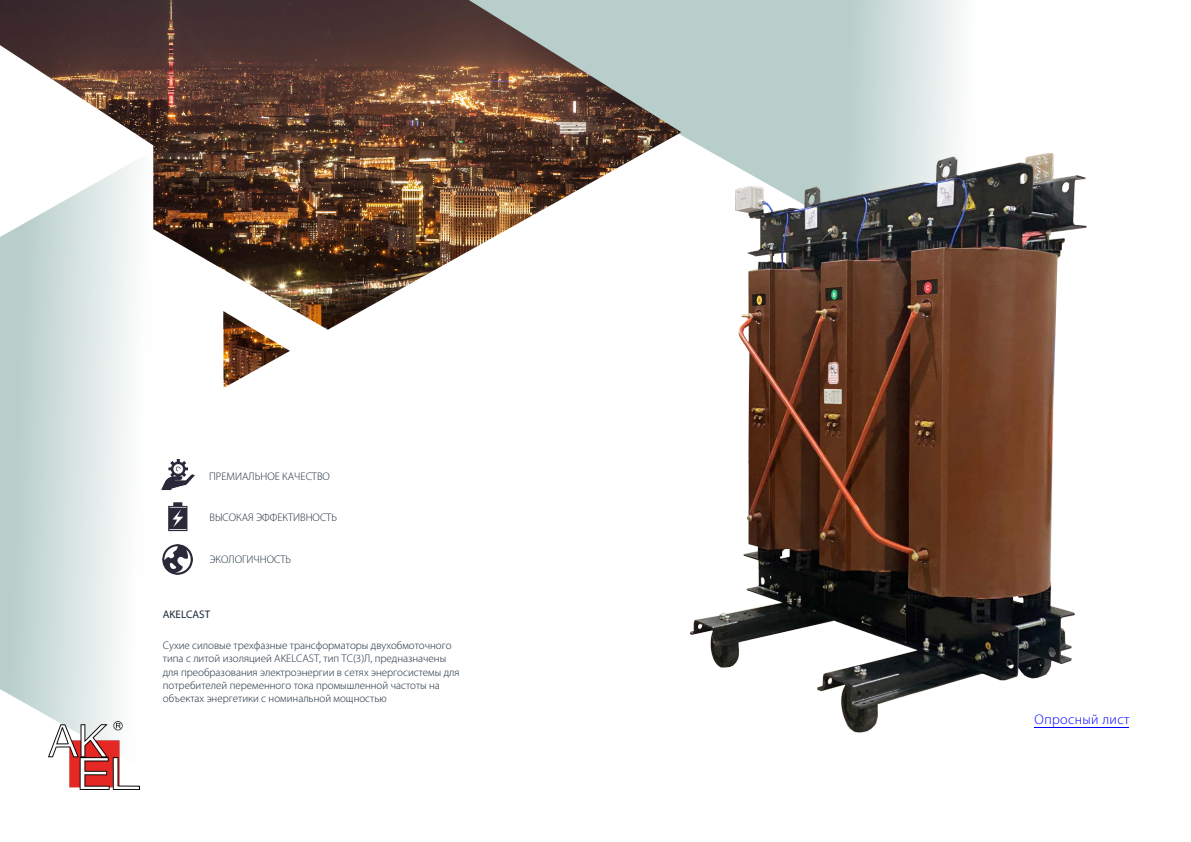
<style>
.page{position:relative;width:1191px;height:842px;background:#fff}
.page>*{position:absolute;margin:0;border:0;box-sizing:border-box;transform-origin:0 0}
.t1{font:300 14px "Myriad Pro";letter-spacing:.03em;color:#00f}
.t2{font:300 11px/13.2px "Myriad Pro";color:#172938}
.t3{font:300 11px "Myriad Pro";color:#1b2b39}
.t4{font:11px "Myriad Pro";color:#172938}
</style>
<div class="page">
<svg style="left:0;top:443px;width:126px;height:279px;background:#d5e2e0"></svg>
<img style="left:48px;top:722px;width:91px;height:67px">
<svg style="left:712px;top:0;width:248px;height:108px;background:#c4d7d4"></svg>
<img style="left:161px;top:459px;width:34px;height:115px">
<img style="left:0;top:0;width:712px;height:443px">
<img style="left:663px;top:108px;width:466px;height:625px">
<p class="t3" style="left:209px;top:470px;width:122px">ПРЕМИАЛЬНОЕ КАЧЕСТВО</p>
<p class="t3" style="left:209px;top:510px;width:129px">ВЫСОКАЯ ЭФФЕКТИВНОСТЬ</p>
<p class="t3" style="left:209px;top:553px;width:83px">ЭКОЛОГИЧНОСТЬ</p>
<p class="t4" style="left:163px;top:607px;width:49px">AKELCAST</p>
<p class="t2" style="left:163px;top:639px;width:298px">Сухие силовые трехфазные трансформаторы двухобмоточного типа с литой изоляцией AKELCAST, тип ТС(3)Л, предназначены для преобразования электроэнергии в сетях энергосистемы для потребителей переменного тока промышленной частоты на объектах энергетики с номинальной мощностью</p>
<p class="t1" style="left:1034px;top:711px;width:96px">Опросный лист</p>
</div>
